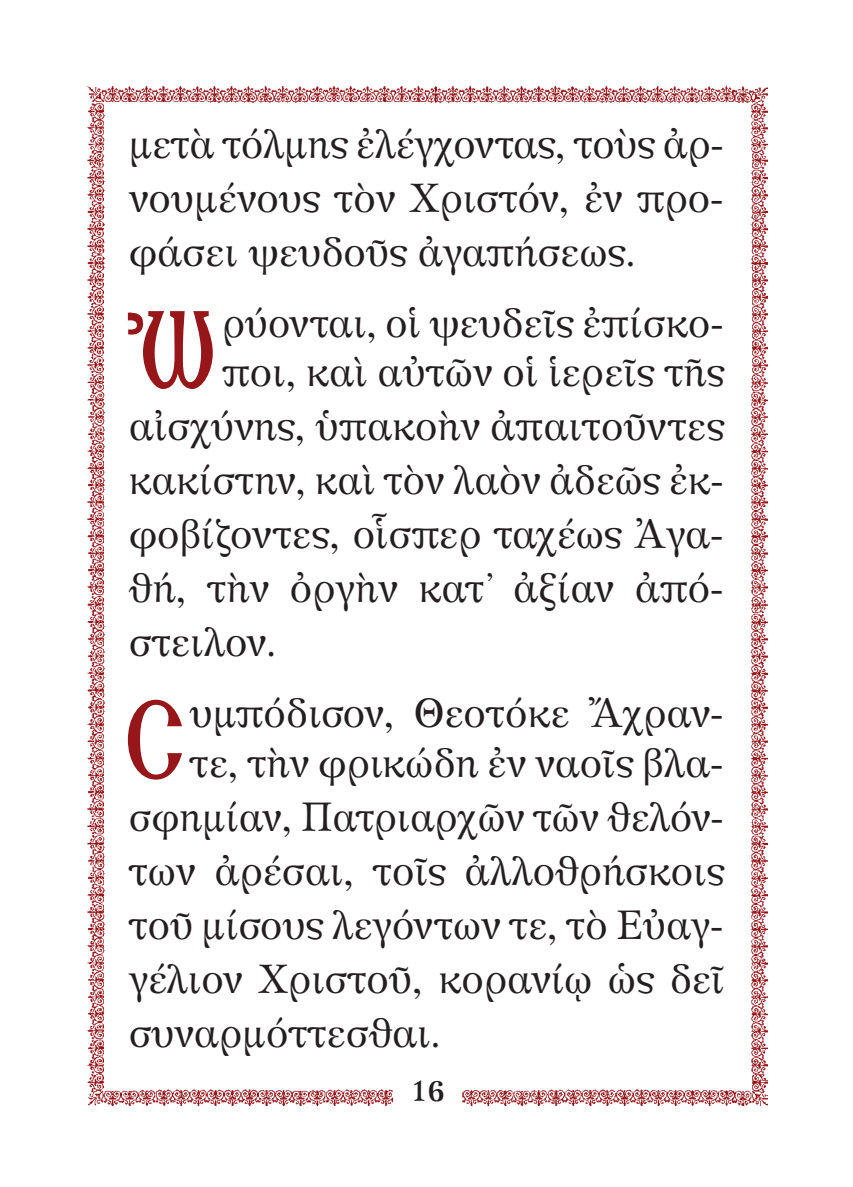
<style>
.page{position:relative;width:853px;height:1187px;background:#fff}
.page>*{position:absolute;margin:0;border:0;box-sizing:border-box;transform-origin:0 0}
.t1{font:117px "Genesis";color:#961619;scale:.85 1}
.t2{font:39px/54px "Apollonia";letter-spacing:-.005em;color:#231f20;text-align:justify;scale:.94 1}
.t3{font:39px/54px "Apollonia";letter-spacing:-.005em;color:#231f20;text-align:justify;scale:.95 1}
.t4{font:700 27px "Apollonia";color:#231f20;scale:.95 1}
</style>
<div class="page">
<img style="left:87px;top:85px;width:679px;height:1020px">
<div style="left:393px;top:1073px;width:68px;height:35px;background:#fff"></div>
<svg style="left:127px;top:310px;width:86px;height:80px"></svg>
<svg style="left:127px;top:698px;width:55px;height:82px"></svg>
<p class="t2" style="left:129px;top:118px;width:635px">μετὰ τόλμης ἐλέγχοντας, τοὺς ἀρ&shy;νουμένους τὸν Χριστόν, ἐν προ&shy;φάσει ψευδοῦς ἀγαπήσεως.</p>
<h1 class="t1" style="left:139px;top:291px;width:93px">Ὠ</h1>
<p class="t2" style="left:222px;top:299px;width:536px;line-height:49.5px">ρύονται, οἱ ψευδεῖς ἐπίσκο&shy;ποι, καὶ αὐτῶν οἱ ἱερεῖς τῆς</p>
<p class="t3" style="left:129px;top:400px;width:628px">αἰσχύνης, ὑπακοὴν ἀπαιτοῦντες κακίστην, καὶ τὸν λαὸν ἀδεῶς ἐκ&shy;φοβίζοντες, οἷσπερ ταχέως Ἀγα&shy;θή, τὴν ὀργὴν κατ’ ἀξίαν ἀπό&shy;στειλον.</p>
<h1 class="t1" style="left:125px;top:681px;width:71px">Σ</h1>
<p class="t3" style="left:189px;top:689px;width:564px;line-height:49.5px">υμπόδισον, Θεοτόκε Ἄχραν&shy;τε, τὴν φρικώδη ἐν ναοῖς βλα-</p>
<p class="t2" style="left:129px;top:790px;width:635px">σφημίαν, Πατριαρχῶν τῶν θελόν&shy;των ἀρέσαι, τοῖς ἀλλοθρήσκοις τοῦ μίσους λεγόντων τε, τὸ Εὐαγ&shy;γέλιον Χριστοῦ, κορανίῳ ὡς δεῖ συναρμόττεσθαι.</p>
<p class="t4" style="left:411px;top:1073px;width:36px">16</p>
</div>
